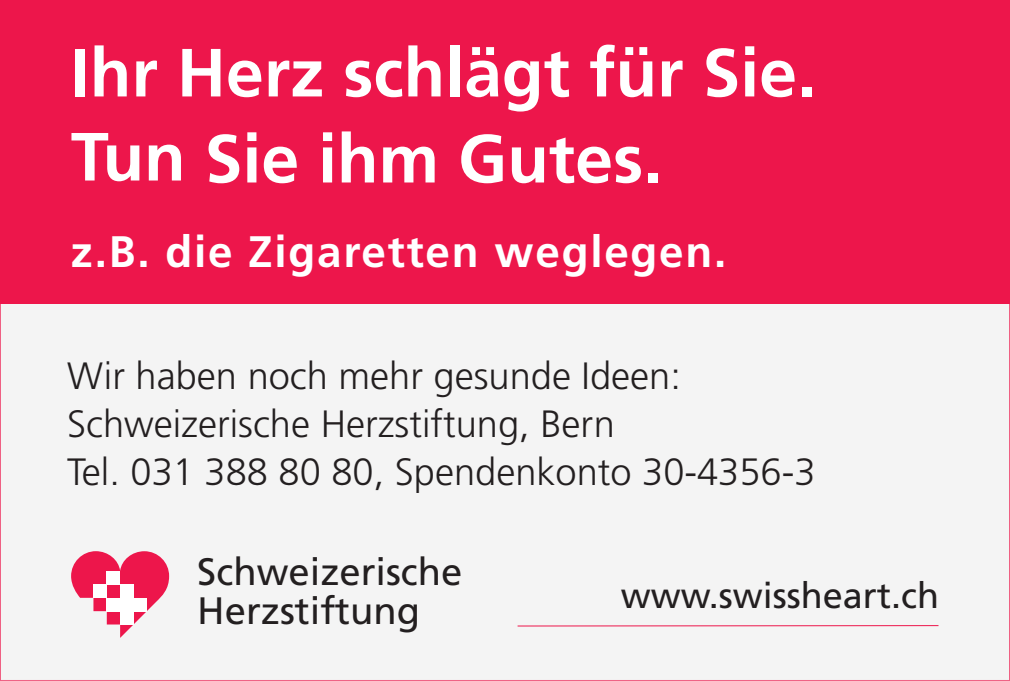
<style>
.page{position:relative;width:1010px;height:681px;background:#fff}
.page>*{position:absolute;margin:0;border:0;box-sizing:border-box;transform-origin:0 0}
.t1{font:700 68px/86px "Frutiger LT Std";color:#fff}
.t2{font:700 44px "Frutiger LT Std";letter-spacing:.04em;color:#fff}
.t3{font:300 38px/48px "Frutiger LT Std";color:#231f20}
.t4{font:38px/39.6px "Frutiger";color:#231f20}
.t5{font:36px "Frutiger LT Std";color:#231f20}
</style>
<div class="page">
<div style="left:0;top:34px;width:1009px;height:646px;background:#f4f4f4"></div>
<div style="left:0;top:0;width:1009px;height:303px;background:#ed164b"></div>
<svg style="left:71px;top:551px;width:98px;height:86px"></svg>
<div style="left:93px;top:584px;width:14px;height:13px;background:#fff"></div>
<div style="left:107px;top:571px;width:13px;height:13px;background:#fff"></div>
<div style="left:107px;top:597px;width:40px;height:14px;background:#fff"></div>
<div style="left:120px;top:584px;width:13px;height:40px;background:#fff"></div>
<hr style="left:517px;top:624px;width:421px;height:2px;background:#ed164b">
<h1 class="t1" style="left:71px;top:30px;width:746px">Ihr Herz schlägt für Sie.<br>Tun Sie ihm Gutes.</h1>
<p class="t2" style="left:71px;top:225px;width:656px">z.B. die Zigaretten weglegen.</p>
<p class="t3" style="left:67px;top:352px;width:749px">Wir haben noch mehr gesunde Ideen:<br>Schweizerische Herzstiftung, Bern<br>Tel. 031 388 80 80, Spendenkonto 30-4356-3</p>
<p class="t4" style="left:197px;top:551px;width:266px">Schweizerische<br>Herzstiftung</p>
<p class="t5" style="left:620px;top:574px;width:320px">www.swissheart.ch</p>
</div>
